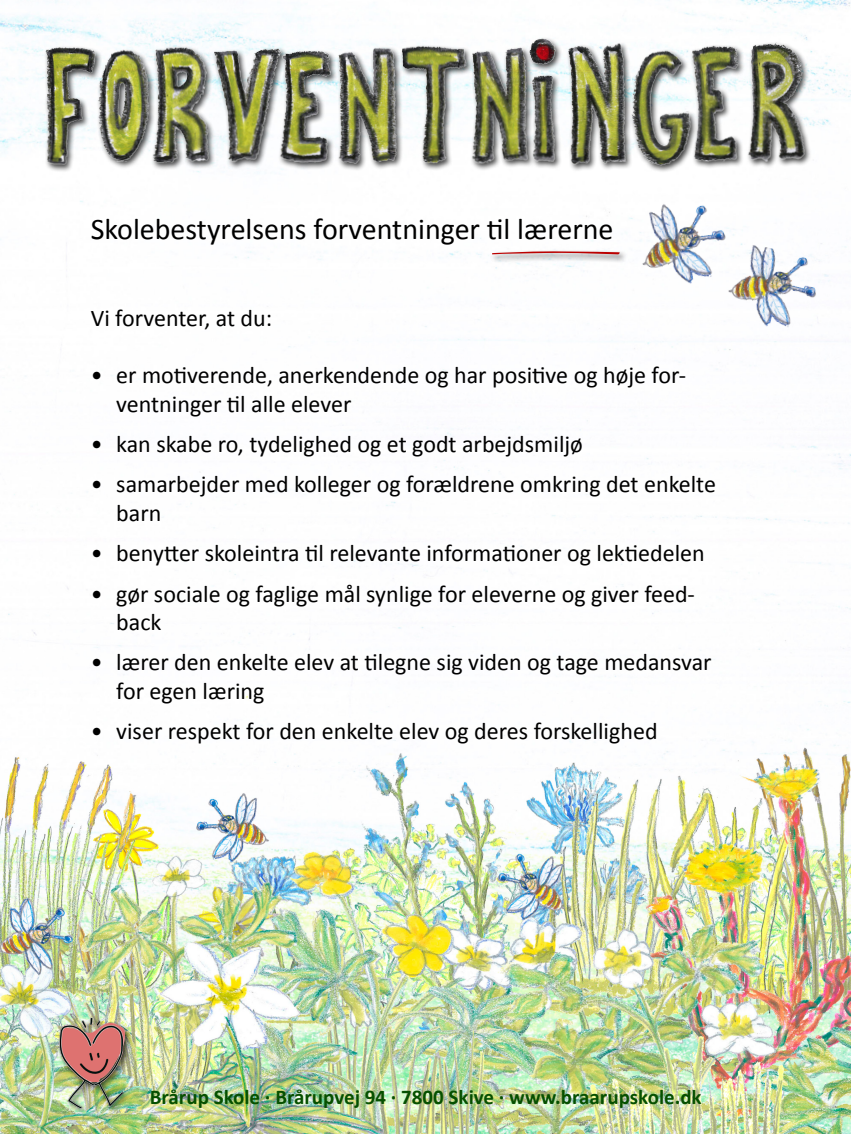
<style>
.page{position:relative;width:851px;height:1134px;background:#fff}
.page>*{position:absolute;margin:0;border:0;box-sizing:border-box;transform-origin:0 0}
.t1{font:30px "Calibri";color:#000}
.t2{font:24px/28.8px "Calibri";color:#000}
.t3{font:700 21px "Calibri";color:#065000}
</style>
<div class="page">
<img style="left:0;top:0;width:850px;height:1134px">
<img style="left:40px;top:35px;width:785px;height:138px">
<img style="left:628px;top:191px;width:112px;height:104px">
<div style="left:490px;top:249px;width:137px;height:14px;background:#000;opacity:.75"></div>
<svg style="left:492px;top:251px;width:129px;height:3px"></svg>
<div style="left:57px;top:1015px;width:75px;height:101px;background:#000;opacity:.75"></div>
<img style="left:60px;top:1018px;width:65px;height:91px">
<img style="left:716px;top:240px;width:109px;height:100px">
<p class="t1" style="left:91px;top:210px;width:524px">Skolebestyrelsens forventninger til lærerne</p>
<p class="t2" style="left:91px;top:303px;width:183px">Vi forventer, at du:</p>
<p class="t2" style="left:116px;top:361px;width:571px;text-indent:-26px">• er motiverende, anerkendende og har positive og høje for&shy;ventninger til alle elever</p>
<p class="t2" style="left:91px;top:430px;width:493px">• kan skabe ro, tydelighed og et godt arbejdsmiljø</p>
<p class="t2" style="left:116px;top:470px;width:601px;text-indent:-26px">• samarbejder med kolleger og forældrene omkring det enkelte barn</p>
<p class="t2" style="left:91px;top:539px;width:615px">• benytter skoleintra til relevante informationer og lektiedelen</p>
<p class="t2" style="left:116px;top:579px;width:580px;text-indent:-26px">• gør sociale og faglige mål synlige for eleverne og giver feed&shy;back</p>
<p class="t2" style="left:116px;top:648px;width:596px;text-indent:-26px">• lærer den enkelte elev at tilegne sig viden og tage medansvar for egen læring</p>
<p class="t2" style="left:91px;top:717px;width:568px">• viser respekt for den enkelte elev og deres forskellighed</p>
<p class="t3" style="left:150px;top:1083px;width:553px">Brårup Skole · Brårupvej 94 · 7800 Skive · www.braarupskole.dk</p>
</div>
